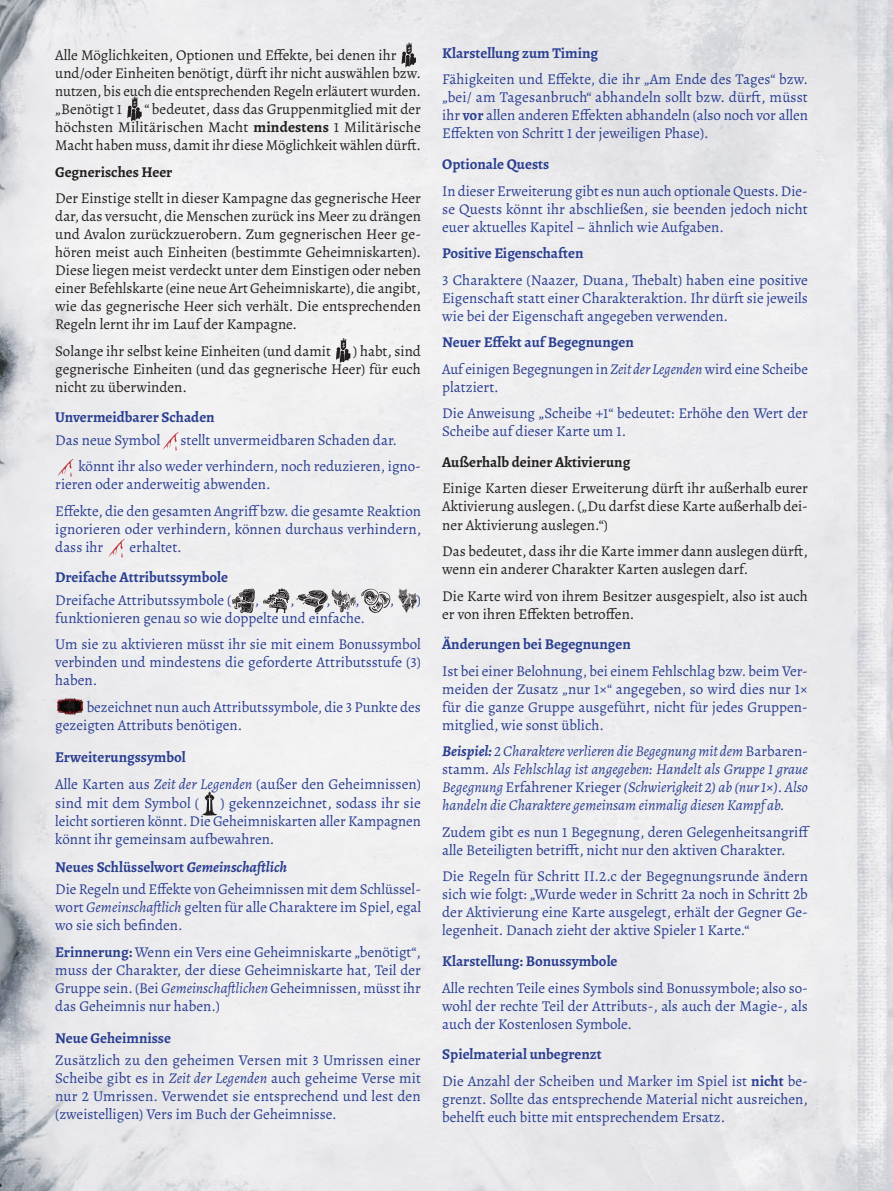
<style>
.page{position:relative;width:893px;height:1191px;background:#fff}
.page>*{position:absolute;margin:0;border:0;box-sizing:border-box;transform-origin:0 0}
.t1{font:15px/18px "Alegreya";color:#2a3f91}
.t2{font:15px/18px "Alegreya";color:#241f1f;text-align:justify}
.t3{font:italic 15px/18px "Alegreya";color:#2a3f91;text-align:justify}
.t4{font:700 15px "Alegreya";color:#2a3f91}
.t5{font:700 15px "Alegreya";color:#241f1f}
.s1{font-weight:700}
.s2{font-style:italic}
.s3{font-weight:700;font-style:italic}
.s4{font-style:normal}
</style>
<div class="page">
<img style="left:0;top:0;width:893px;height:1191px">
<svg style="left:402px;top:43px;width:14px;height:24px"></svg>
<svg style="left:127px;top:97px;width:15px;height:24px"></svg>
<svg style="left:336px;top:338px;width:14px;height:25px"></svg>
<img style="left:160px;top:431px;width:20px;height:20px">
<img style="left:55px;top:457px;width:20px;height:21px">
<img style="left:106px;top:538px;width:21px;height:20px">
<svg style="left:232px;top:588px;width:23px;height:25px"></svg>
<svg style="left:263px;top:588px;width:27px;height:25px"></svg>
<svg style="left:296px;top:589px;width:94px;height:24px;background:#b3b2b3"></svg>
<svg style="left:398px;top:589px;width:19px;height:24px"></svg>
<img style="left:55px;top:697px;width:30px;height:18px">
<svg style="left:64px;top:701px;width:11px;height:10px"></svg>
<svg style="left:202px;top:790px;width:15px;height:25px"></svg>
<p class="t2" style="left:55px;top:46px;width:367px;text-align:left">Alle Möglichkeiten, Optionen und Effekte, bei denen ihr und/oder Einheiten benötigt, dürft ihr nicht auswählen bzw. nutzen, bis euch die entsprechenden Regeln erläutert wurden. „Benötigt 1</p>
<p class="t2" style="left:55px;top:100px;width:367px;text-indent:89px">“ bedeutet, dass das Gruppenmitglied mit der höchsten Militärischen Macht <span class="s1">mindestens</span> 1 Militärische Macht haben muss, damit ihr diese Möglichkeit wählen dürft.</p>
<p class="t5" style="left:55px;top:161px;width:119px">Gegnerisches Heer</p>
<p class="t2" style="left:55px;top:189px;width:367px">Der Einstige stellt in dieser Kampagne das gegnerische Heer dar, das versucht, die Menschen zurück ins Meer zu drängen und Avalon zurückzuerobern. Zum gegnerischen Heer ge&shy;hören meist auch Einheiten (bestimmte Geheimniskarten).<br>Diese liegen meist verdeckt unter dem Einstigen oder neben einer Befehlskarte (eine neue Art Geheimniskarte), die angibt, wie das gegnerische Heer sich verhält. Die entsprechenden Regeln lernt ihr im Lauf der Kampagne.</p>
<p class="t2" style="left:55px;top:341px;width:277px">Solange ihr selbst keine Einheiten (und damit</p>
<p class="t2" style="left:55px;top:341px;width:367px;text-indent:298px">) habt, sind gegnerische Einheiten (und das gegnerische Heer) für euch nicht zu überwinden.</p>
<p class="t4" style="left:55px;top:407px;width:161px">Unvermeidbarer Schaden</p>
<p class="t1" style="left:55px;top:430px;width:106px">Das neue Symbol</p>
<p class="t1" style="left:78px;top:426px;width:344px;line-height:26.5px;text-indent:102px">stellt unvermeidbaren Schaden dar. könnt ihr also weder verhindern, noch reduzieren, igno-</p>
<p class="t1" style="left:55px;top:471px;width:367px;line-height:26.5px">rieren oder anderweitig abwenden.<br>Effekte, die den gesamten Angriff bzw. die gesamte Reaktion</p>
<p class="t1" style="left:55px;top:519px;width:367px">ignorieren oder verhindern, können durchaus verhindern, dass ihr</p>
<p class="t1" style="left:130px;top:537px;width:54px">erhaltet.</p>
<p class="t4" style="left:55px;top:567px;width:174px">Dreifache Attributssymbole</p>
<p class="t1" style="left:55px;top:590px;width:177px">Dreifache Attributssymbole (</p>
<p class="t1" style="left:255px;top:590px;width:6px">,</p>
<p class="t1" style="left:290px;top:590px;width:6px">,</p>
<p class="t1" style="left:326px;top:590px;width:6px">,</p>
<p class="t1" style="left:355px;top:590px;width:6px">,</p>
<p class="t1" style="left:390px;top:590px;width:6px">,</p>
<p class="t1" style="left:417px;top:590px;width:6px">)</p>
<p class="t1" style="left:55px;top:604px;width:367px;line-height:26.5px">funktionieren genau so wie doppelte und einfache.<br>Um sie zu aktivieren müsst ihr sie mit einem Bonussymbol</p>
<p class="t1" style="left:55px;top:653px;width:367px">verbinden und mindestens die geforderte Attributsstufe (3) haben.</p>
<p class="t1" style="left:55px;top:697px;width:367px;text-indent:31px">bezeichnet nun auch Attributssymbole, die 3 Punkte des gezeigten Attributs benötigen.</p>
<p class="t1" style="left:55px;top:743px;width:367px;line-height:26.5px"><span class="s1">Erweiterungssymbol<br></span>Alle Karten aus <span class="s2">Zeit der Legenden</span> (außer den Geheimnissen)</p>
<p class="t1" style="left:55px;top:794px;width:145px">sind mit dem Symbol (</p>
<p class="t1" style="left:55px;top:794px;width:367px;text-align:justify;text-indent:165px">) gekennzeichnet, sodass ihr sie leicht sortieren könnt. Die Geheimniskarten aller Kampagnen könnt ihr gemeinsam aufbewahren.</p>
<p class="t1" style="left:55px;top:856px;width:367px;line-height:22.2px"><span class="s1">Neues Schlüsselwort</span> <span class="s3">Gemeinschaftlich<br></span>Die Regeln und Effekte von Geheimnissen mit dem Schlüssel-</p>
<p class="t1" style="left:55px;top:898px;width:367px">wort <span class="s2">Gemeinschaftlich</span> gelten für alle Charaktere im Spiel, egal wo sie sich befinden.</p>
<p class="t1" style="left:55px;top:943px;width:367px;text-align:justify"><span class="s1">Erinnerung:</span> Wenn ein Vers eine Geheimniskarte „benötigt“, muss der Charakter, der diese Geheimniskarte hat, Teil der Gruppe sein. (Bei <span class="s2">Gemeinschaftlichen</span> Geheimnissen, müsst ihr das Geheimnis nur haben.)</p>
<p class="t4" style="left:55px;top:1027px;width:117px">Neue Geheimnisse</p>
<p class="t1" style="left:55px;top:1051px;width:367px;text-align:justify">Zusätzlich zu den geheimen Versen mit 3 Umrissen einer Scheibe gibt es in <span class="s2">Zeit der Legenden</span> auch geheime Verse mit nur 2 Umrissen. Verwendet sie entsprechend und lest den (zweistelligen) Vers im Buch der Geheimnisse.</p>
<p class="t4" style="left:442px;top:42px;width:157px">Klarstellung zum Timing</p>
<p class="t1" style="left:442px;top:70px;width:367px;text-align:justify">Fähigkeiten und Effekte, die ihr „Am Ende des Tages“ bzw. „bei/ am Tagesanbruch“ abhandeln sollt bzw. dürft, müsst ihr <span class="s1">vor</span> allen anderen Effekten abhandeln (also noch vor allen Effekten von Schritt 1 der jeweiligen Phase).</p>
<p class="t4" style="left:442px;top:154px;width:109px">Optionale Quests</p>
<p class="t1" style="left:442px;top:182px;width:367px;text-align:justify">In dieser Erweiterung gibt es nun auch optionale Quests. Die&shy;se Quests könnt ihr abschließen, sie beenden jedoch nicht euer aktuelles Kapitel – ähnlich wie Aufgaben.</p>
<p class="t4" style="left:442px;top:243px;width:143px">Positive Eigenschaften</p>
<p class="t1" style="left:442px;top:271px;width:367px;text-align:justify">3 Charaktere (Naazer, Duana, Thebalt) haben eine positive Eigenschaft statt einer Charakteraktion. Ihr dürft sie jeweils wie bei der Eigenschaft angegeben verwenden.</p>
<p class="t1" style="left:442px;top:329px;width:367px;line-height:26.5px"><span class="s1">Neuer Effekt auf Begegnungen<br></span>Auf einigen Begegnungen in <span class="s2">Zeit der Legenden</span> wird eine Scheibe</p>
<p class="t1" style="left:442px;top:373px;width:367px;line-height:26.5px">platziert.<br>Die Anweisung „Scheibe +1“ bedeutet: Erhöhe den Wert der</p>
<p class="t1" style="left:442px;top:422px;width:186px">Scheibe auf dieser Karte um 1.</p>
<p class="t5" style="left:442px;top:451px;width:190px">Außerhalb deiner Aktivierung</p>
<p class="t2" style="left:442px;top:479px;width:367px">Einige Karten dieser Erweiterung dürft ihr außerhalb eurer Aktivierung auslegen. („Du darfst diese Karte außerhalb dei&shy;ner Aktivierung auslegen.“)</p>
<p class="t2" style="left:442px;top:542px;width:367px">Das bedeutet, dass ihr die Karte immer dann auslegen dürft, wenn ein anderer Charakter Karten auslegen darf.</p>
<p class="t2" style="left:442px;top:586px;width:367px">Die Karte wird von ihrem Besitzer ausgespielt, also ist auch er von ihren Effekten betroffen.</p>
<p class="t4" style="left:442px;top:634px;width:190px">Änderungen bei Begegnungen</p>
<p class="t1" style="left:442px;top:662px;width:367px;text-align:justify">Ist bei einer Belohnung, bei einem Fehlschlag bzw. beim Ver&shy;meiden der Zusatz „nur 1×“ angegeben, so wird dies nur 1× für die ganze Gruppe ausgeführt, nicht für jedes Gruppen&shy;mitglied, wie sonst üblich.</p>
<p class="t3" style="left:442px;top:742px;width:367px"><span class="s1">Beispiel:</span> 2 Charaktere verlieren die Begegnung mit dem <span class="s4">Barbaren&shy;stamm</span>. Als Fehlschlag ist angegeben: Handelt als Gruppe 1 graue Begegnung <span class="s4">Erfahrener Krieger</span> (Schwierigkeit 2) ab (nur 1×). Also handeln die Charaktere gemeinsam einmalig diesen Kampf ab.</p>
<p class="t1" style="left:442px;top:823px;width:367px">Zudem gibt es nun 1 Begegnung, deren Gelegenheitsangriff alle Beteiligten betrifft, nicht nur den aktiven Charakter.</p>
<p class="t1" style="left:442px;top:867px;width:367px;text-align:justify">Die Regeln für Schritt II.2.c der Begegnungsrunde ändern sich wie folgt: „Wurde weder in Schritt 2a noch in Schritt 2b der Aktivierung eine Karte ausgelegt, erhält der Gegner Ge&shy;legenheit. Danach zieht der aktive Spieler 1 Karte.“</p>
<p class="t4" style="left:442px;top:951px;width:177px">Klarstellung: Bonussymbole</p>
<p class="t1" style="left:442px;top:978px;width:367px;text-align:justify">Alle rechten Teile eines Symbols sind Bonussymbole; also so&shy;wohl der rechte Teil der Attributs-, als auch der Magie-, als auch der Kostenlosen Symbole.</p>
<p class="t1" style="left:442px;top:1041px;width:367px;line-height:26.5px"><span class="s1">Spielmaterial unbegrenzt<br></span>Die Anzahl der Scheiben und Marker im Spiel ist <span class="s1">nicht</span> be-</p>
<p class="t1" style="left:442px;top:1090px;width:367px">grenzt. Sollte das entsprechende Material nicht ausreichen, behelft euch bitte mit entsprechendem Ersatz.</p>
</div>
